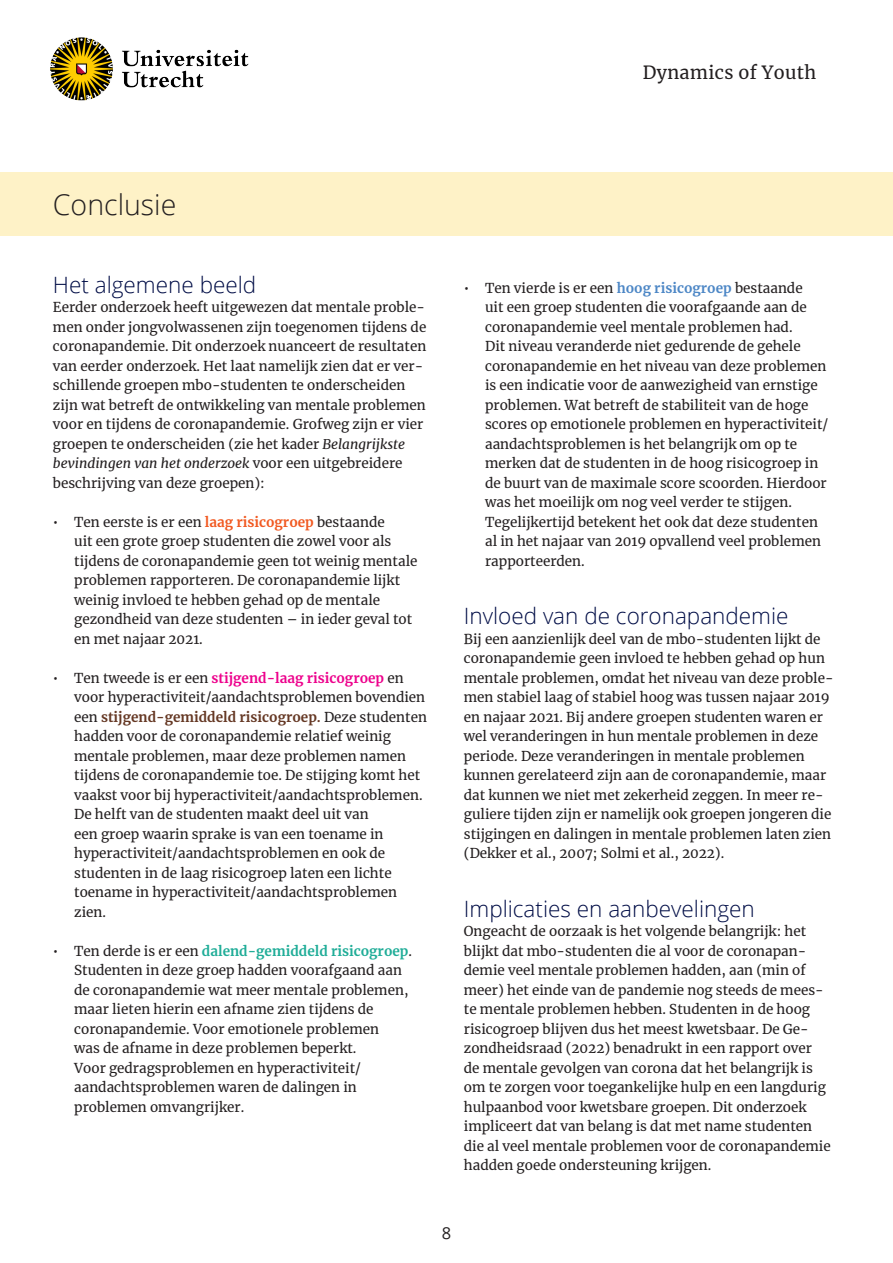
<style>
.page{position:relative;width:893px;height:1263px;background:#fff}
.page>*{position:absolute;margin:0;border:0;box-sizing:border-box;transform-origin:0 0}
.KOP_Corona{font:300 28.5px "Open Sans";color:#231f20}
.kop_2{font:300 22.5px "Open Sans";color:#000d46}
.t1{font:18px "Merriweather";letter-spacing:.02em;color:#231f20}
.t2{font:16.5px "Open Sans";color:#231f20}
.plat_5_-5{font:13.5px/19.5px "Merriweather";color:#231f20}
.kop_2-2{font:13.5px/19.5px "Merriweather";color:#231f20}
.s1{font-style:italic}
.s2{font-weight:700;color:#f15921}
.s3{font-weight:700;color:#ed028c}
.s4{font-weight:700;color:#653824}
.s5{font-weight:700;color:#20ad98}
.s6{font-weight:700;color:#4d87c6}
</style>
<div class="page">
<img style="left:50px;top:37px;width:199px;height:64px">
<div style="left:0;top:173px;width:893px;height:63px;background:#fef2c7"></div>
<p class="t1" style="left:643px;top:60px;width:175px">Dynamics of Youth</p>
<p class="KOP_Corona" style="left:53px;top:185px;width:125px">Conclusie</p>
<p class="kop_2" style="left:53px;top:269px;width:205px">Het algemene beeld</p>
<p class="kop_2-2" style="left:53px;top:297px;width:375px">Eerder onderzoek heeft uitgewezen dat mentale proble&shy;men onder jongvolwassenen zijn toegenomen tijdens de coronapandemie. Dit onderzoek nuanceert de resultaten van eerder onderzoek. Het laat namelijk zien dat er ver&shy;schillende groepen mbo-studenten te onderscheiden zijn wat betreft de ontwikkeling van mentale problemen voor en tijdens de coronapandemie. Grofweg zijn er vier groepen te onderscheiden (zie het kader <span class="s1">Belangrijkste bevindingen van het onderzoek</span> voor een uitgebreidere beschrijving van deze groepen):</p>
<p class="plat_5_-5" style="left:74px;top:511px;width:345px;text-indent:-21px">• Ten eerste is er een <span class="s2">laag risicogroep</span> bestaande<br>uit een grote groep studenten die zowel voor als tijdens de coronapandemie geen tot weinig mentale problemen rapporteren. De coronapandemie lijkt weinig invloed te hebben gehad op de mentale gezondheid van deze studenten – in ieder geval tot en met najaar 2021.</p>
<p class="plat_5_-5" style="left:74px;top:667px;width:354px;text-indent:-21px">• Ten tweede is er een <span class="s3">stijgend-laag risicogroep</span> en voor hyperactiviteit/aandachtsproblemen bovendien een <span class="s4">stijgend-gemiddeld risicogroep.</span> Deze studenten hadden voor de coronapandemie relatief weinig mentale problemen, maar deze problemen namen tijdens de coronapandemie toe. De stijging komt het vaakst voor bij hyperactiviteit/aandachtsproblemen.<br>De helft van de studenten maakt deel uit van<br>een groep waarin sprake is van een toename in hyperactiviteit/aandachtsproblemen en ook de studenten in de laag risicogroep laten een lichte toename in hyperactiviteit/aandachtsproblemen zien.</p>
<p class="plat_5_-5" style="left:74px;top:940px;width:339px;text-indent:-21px">• Ten derde is er een <span class="s5">dalend-gemiddeld risicogroep</span>.<br>Studenten in deze groep hadden voorafgaand aan de coronapandemie wat meer mentale problemen, maar lieten hierin een afname zien tijdens de coronapandemie. Voor emotionele problemen<br>was de afname in deze problemen beperkt.<br>Voor gedragsproblemen en hyperactiviteit/ aandachtsproblemen waren de dalingen in problemen omvangrijker.</p>
<p class="plat_5_-5" style="left:485px;top:277px;width:345px;text-indent:-21px">• Ten vierde is er een <span class="s6">hoog risicogroep</span> bestaande<br>uit een groep studenten die voorafgaande aan de coronapandemie veel mentale problemen had.<br>Dit niveau veranderde niet gedurende de gehele coronapandemie en het niveau van deze problemen is een indicatie voor de aanwezigheid van ernstige problemen. Wat betreft de stabiliteit van de hoge scores op emotionele problemen en hyperactiviteit/ aandachtsproblemen is het belangrijk om op te merken dat de studenten in de hoog risicogroep in de buurt van de maximale score scoorden. Hierdoor was het moeilijk om nog veel verder te stijgen.<br>Tegelijkertijd betekent het ook dat deze studenten al in het najaar van 2019 opvallend veel problemen rapporteerden.</p>
<p class="kop_2" style="left:464px;top:600px;width:326px">Invloed van de coronapandemie</p>
<p class="kop_2-2" style="left:464px;top:628px;width:371px">Bij een aanzienlijk deel van de mbo-studenten lijkt de coronapandemie geen invloed te hebben gehad op hun mentale problemen, omdat het niveau van deze proble&shy;men stabiel laag of stabiel hoog was tussen najaar 2019 en najaar 2021. Bij andere groepen studenten waren er wel veranderingen in hun mentale problemen in deze periode. Deze veranderingen in mentale problemen kunnen gerelateerd zijn aan de coronapandemie, maar dat kunnen we niet met zekerheid zeggen. In meer re&shy;guliere tijden zijn er namelijk ook groepen jongeren die stijgingen en dalingen in mentale problemen laten zien (Dekker et al., 2007; Solmi et al., 2022).</p>
<p class="kop_2" style="left:464px;top:893px;width:292px">Implicaties en aanbevelingen</p>
<p class="kop_2-2" style="left:464px;top:921px;width:368px">Ongeacht de oorzaak is het volgende belangrijk: het blijkt dat mbo-studenten die al voor de coronapan&shy;demie veel mentale problemen hadden, aan (min of meer) het einde van de pandemie nog steeds de mees&shy;te mentale problemen hebben. Studenten in de hoog risicogroep blijven dus het meest kwetsbaar. De Ge&shy;zondheidsraad (2022) benadrukt in een rapport over de mentale gevolgen van corona dat het belangrijk is om te zorgen voor toegankelijke hulp en een langdurig hulpaanbod voor kwetsbare groepen. Dit onderzoek impliceert dat van belang is dat met name studenten die al veel mentale problemen voor de coronapandemie hadden goede ondersteuning krijgen.</p>
<p class="t2" style="left:442px;top:1222px;width:11px">8</p>
</div>
